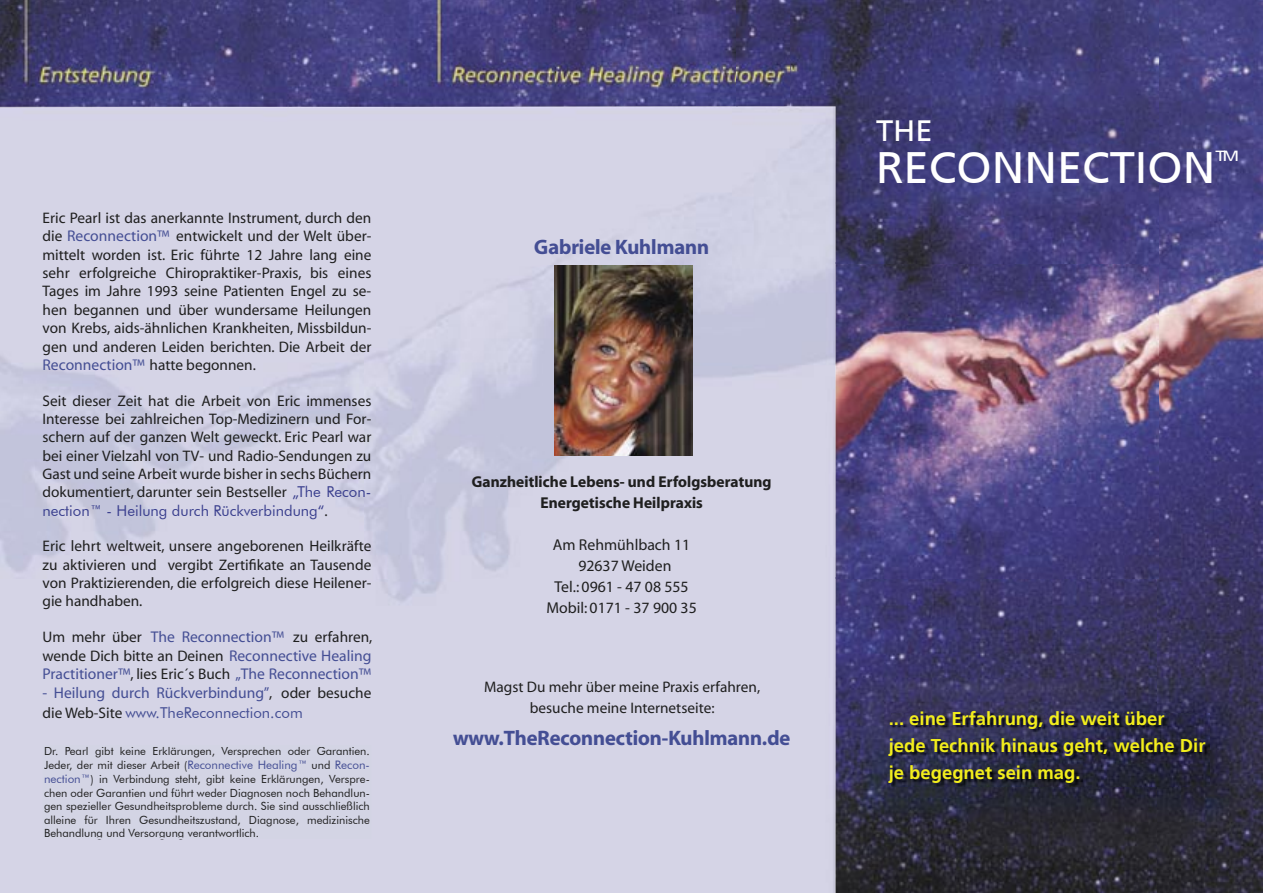
<style>
.page{position:relative;width:1263px;height:893px;background:#fff}
.page>*{position:absolute;margin:0;border:0;box-sizing:border-box;transform-origin:0 0}
.t1{font:43.95px "Frutiger CE";color:#fff}
.t2{font:29.4px "Frutiger CE";color:#fff;scale:1.05 1}
.t3{font:21px "Myriad Headline";color:#444e94}
.t4{font:700 18.45px/27px "Frutiger LT";color:#f2ed1c}
.t5{font:15.75px/21px "Myriad";color:#1f1f1f;text-align:center}
.t6{font:15.75px/21px "Myriad Headline";letter-spacing:.01em;color:#1f1f1f;text-align:center}
.t7{font:15.6px "Myriad";color:#444e94}
.t8{font:15.3px/18.5px "Myriad";color:#1f1f1f;text-align:justify}
.t9{font:15px "Futura BT";color:#3a3f8e}
.t10{font:15px "Futura BT";color:#444e94}
.t11{font:14.7px "Frutiger CE";color:#fff;scale:1.21 1}
.t12{font:11.25px/13.6px "Futura BT";color:#1f1f1f;text-align:justify}
.s1{font-size:15.6px;color:#444e94}
.s2{font-family:"Futura BT";font-size:15px;color:#3a3f8e}
.s3{font-family:"Myriad";font-size:15.3px;color:#1f1f1f}
.s4{font-size:15.3px;color:#1f1f1f}
.s5{font-size:11.7px;color:#444e94}
</style>
<div class="page">
<img style="left:790px;top:0;width:473px;height:893px">
<img style="left:0;top:0;width:790px;height:106px">
<img style="left:0;top:106px;width:835px;height:787px">
<div style="left:43px;top:746px;width:328px;height:92px;background:#d3d4e4"></div>
<hr style="left:43px;top:837px;width:328px;height:2px;background:#d3d4e4">
<hr style="left:43px;top:745px;width:328px;height:2px;background:#d3d4e4">
<img style="left:554px;top:265px;width:138px;height:191px">
<img style="left:891px;top:713px;width:318px;height:74px">
<p class="t8" style="left:43px;top:209px;width:330px">Eric Pearl ist das anerkannte Instrument, durch den die <span class="s1">Reconnection™</span> entwickelt und der Welt über&shy;mittelt worden ist. Eric führte 12 Jahre lang eine sehr erfolgreiche Chiropraktiker-Praxis, bis eines Tages im Jahre 1993 seine Patienten Engel zu se&shy;hen begannen und über wundersame Heilungen von Krebs, aids-ähnlichen Krankheiten, Missbildun&shy;gen und anderen Leiden berichten. Die Arbeit der <span class="s1">Reconnection™</span> hatte begonnen.</p>
<p class="t8" style="left:43px;top:392px;width:330px">Seit dieser Zeit hat die Arbeit von Eric immenses Interesse bei zahlreichen Top-Medizinern und For&shy;schern auf der ganzen Welt geweckt. Eric Pearl war bei einer Vielzahl von TV- und Radio-Sendungen zu Gast und seine Arbeit wurde bisher in sechs Büchern dokumentiert, darunter sein Bestseller <span class="s2">„The Recon-</span></p>
<p class="t9" style="left:43px;top:501px;width:287px">nection™ - Heilung durch Rückverbindung“<span class="s3">.</span></p>
<p class="t8" style="left:43px;top:538px;width:330px">Eric lehrt weltweit, unsere angeborenen Heilkräfte zu aktivieren und vergibt Zertifikate an Tausende von Praktizierenden, die erfolgreich diese Heilener&shy;gie handhaben.</p>
<p class="t8" style="left:43px;top:628px;width:331px">Um mehr über <span class="s1">The Reconnection™</span> zu erfahren, wende Dich bitte an Deinen <span class="s1">Reconnective Healing</span></p>
<p class="t7" style="left:43px;top:666px;width:330px">Practitioner™<span class="s4">, lies Eric´s Buch</span> „The Reconnection™</p>
<p class="t7" style="left:43px;top:685px;width:330px">- Heilung durch Rückverbindung”<span class="s4">, oder besuche</span></p>
<p class="t10" style="left:43px;top:703px;width:262px"><span class="s3">die Web-Site</span> www.TheReconnection.com</p>
<p class="t12" style="left:44px;top:744px;width:327px">Dr. Pearl gibt keine Erklärungen, Versprechen oder Garantien.<br>Jeder, der mit dieser Arbeit (<span class="s5">Reconnective Healing™</span> und <span class="s5">Recon&shy;nection™</span>) in Verbindung steht, gibt keine Erklärungen, Verspre&shy;chen oder Garantien und führt weder Diagnosen noch Behandlun&shy;gen spezieller Gesundheitsprobleme durch. Sie sind ausschließlich alleine für Ihren Gesundheitszustand, Diagnose, medizinische Behandlung und Versorgung verantwortlich.</p>
<h3 class="t3" style="left:534px;top:236px;width:176px">Gabriele Kuhlmann</h3>
<p class="t6" style="left:472px;top:471px;width:301px">Ganzheitliche Lebens- und Erfolgsberatung<br>Energetische Heilpraxis</p>
<p class="t5" style="left:546px;top:535px;width:152px">Am Rehmühlbach 11<br>92637 Weiden<br>Tel.: 0961 - 47 08 555<br>Mobil: 0171 - 37 900 35</p>
<p class="t8" style="left:484px;top:677px;width:278px;line-height:21px;text-align:center">Magst Du mehr über meine Praxis erfahren, besuche meine Internetseite:</p>
<h3 class="t3" style="left:453px;top:727px;width:339px">www.TheReconnection-Kuhlmann.de</h3>
<h2 class="t2" style="left:876px;top:114px;width:55px">THE</h2>
<h1 class="t1" style="left:876px;top:142px;width:341px">RECONNECTION</h1>
<p class="t11" style="left:1215px;top:147px;width:21px">TM</p>
<p class="t4" style="left:889px;top:705px;width:318px">... eine Erfahrung, die weit über jede Technik hinaus geht, welche Dir je begegnet sein mag.</p>
</div>
